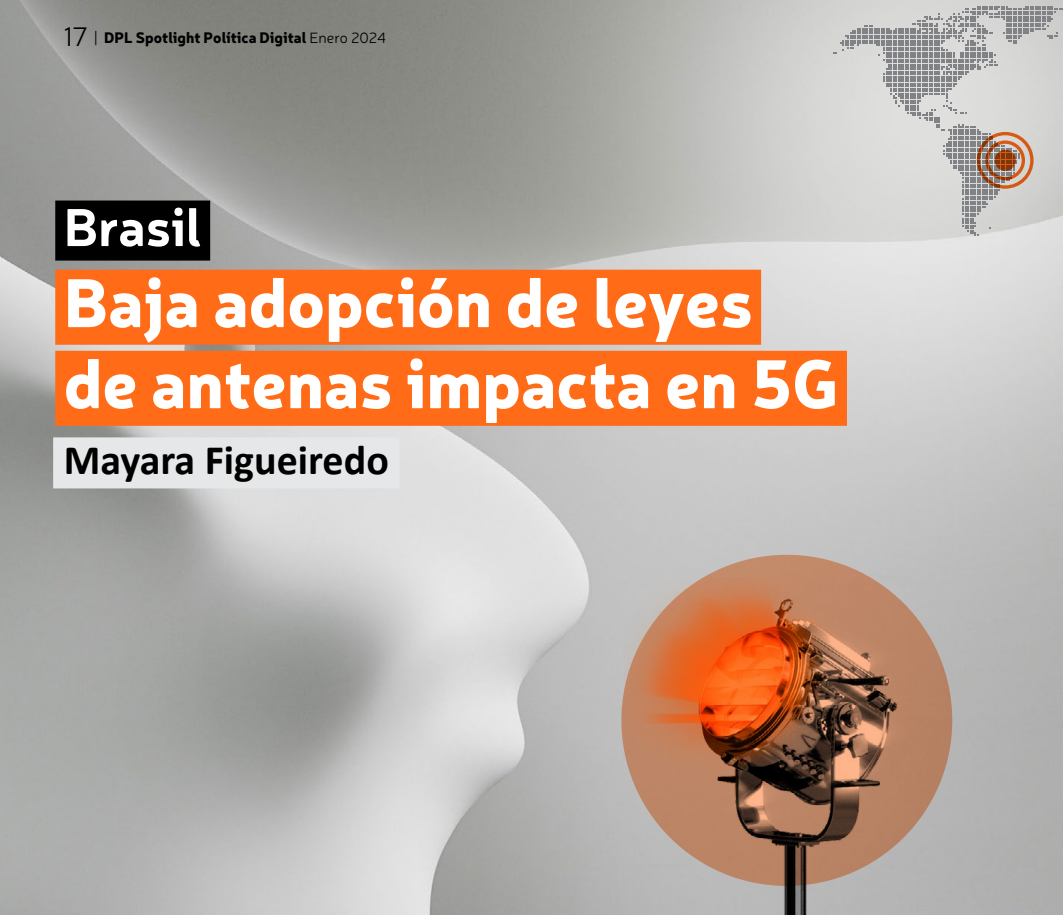
<style>
.page{position:relative;width:1063px;height:915px;background:#fff}
.page>*{position:absolute;margin:0;border:0;box-sizing:border-box;transform-origin:0 0}
.t1{font:900 67.5px/81px "Neris";color:#fff}
.t2{font:700 52.5px "Neris";color:#fff}
.t3{font:700 42px "Calibri";color:#000}
.t4{font:900 15px "Neris";color:#000}
.s1{font-weight:300;font-size:27px}
.s2{font-weight:300}
</style>
<div class="page">
<img style="left:0;top:0;width:1063px;height:914px">
<svg style="left:833px;top:6px;width:230px;height:230px;background:#c8c8c6"></svg>
<div style="left:55px;top:200px;width:155px;height:60px;background:#000"></div>
<div style="left:55px;top:269px;width:706px;height:75px;background:#ff6b17"></div>
<div style="left:55px;top:350px;width:792px;height:75px;background:#ff6b17"></div>
<div style="left:53px;top:437px;width:347px;height:51px;background:#e6e7e8"></div>
<img style="left:624px;top:545px;width:292px;height:369px">
<svg style="left:621px;top:554px;width:331px;height:331px;background:#af6d4a"></svg>
<svg style="left:995px;top:150px;width:21px;height:21px"></svg>
<div style="left:985px;top:140px;width:40px;height:40px;border:3px solid #ff6b17;border-radius:50%"></div>
<div style="left:977px;top:132px;width:57px;height:57px;border:3px solid #ff6b17;border-radius:50%"></div>
<p class="t4" style="left:64px;top:27px;width:324px"><span class="s1">17</span> <span class="s2">|</span> DPL Spotlight Política Digital <span class="s2">Enero 2024</span></p>
<h2 class="t2" style="left:64px;top:190px;width:139px">Brasil</h2>
<h1 class="t1" style="left:64px;top:258px;width:776px">Baja adopción de leyes de antenas impacta en 5G</h1>
<h3 class="t3" style="left:64px;top:433px;width:327px">Mayara Figueiredo</h3>
</div>
